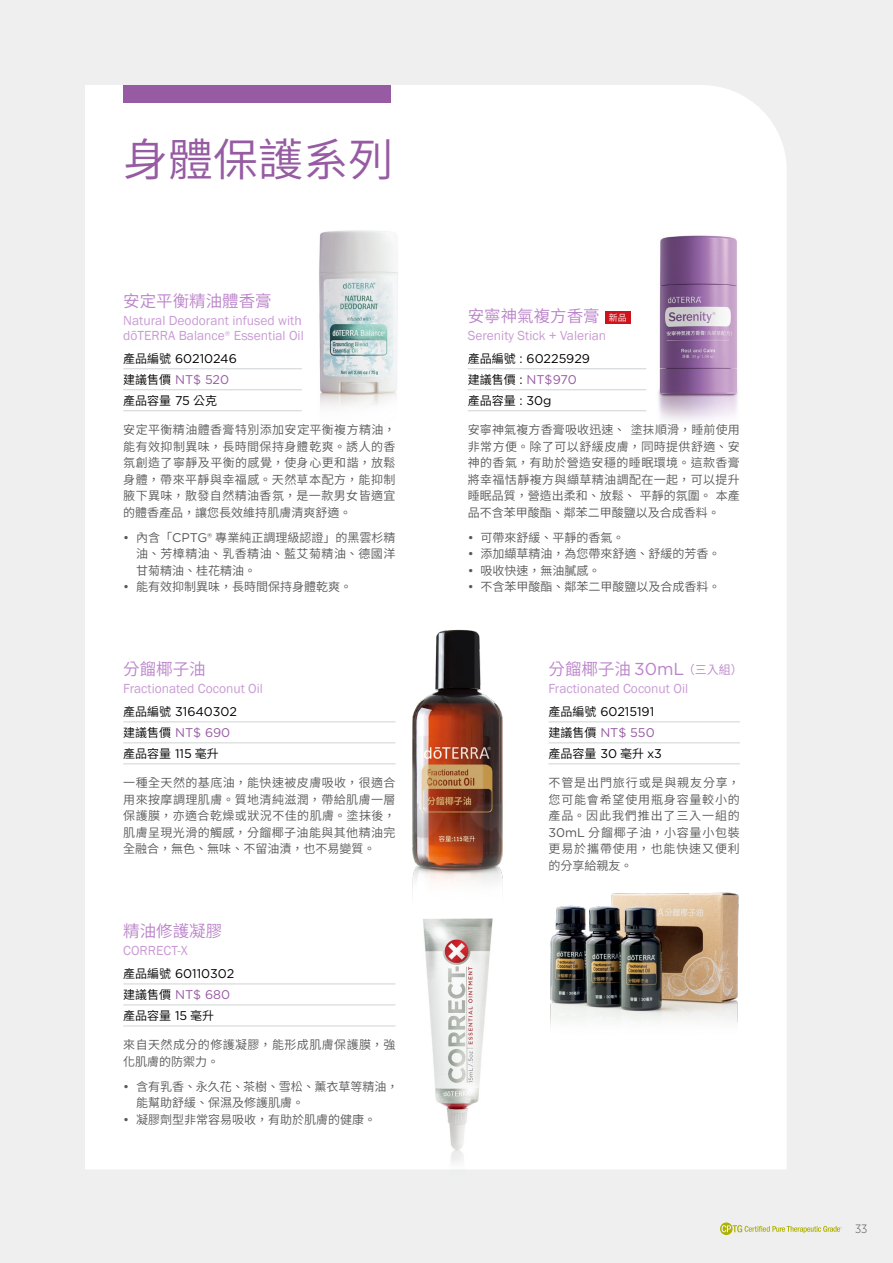
<style>
.page{position:relative;width:893px;height:1263px;background:#efefef}
.page>*{position:absolute;margin:0;border:0;box-sizing:border-box;transform-origin:0 0}
.t1{font:45px "Source Han Sans TW";color:#965ba2}
.t2{font:16.5px "Source Han Sans TW";color:#bb83ca}
.t3{font:13.5px/15px "Franklin Gothic";color:#c99cd4}
.t4{font:12.6px/21px "Gotham";letter-spacing:-.005em;color:#000}
.t5{font:12px/16.5px "Source Han Sans TW";color:#595757;text-align:justify}
.t6{font:12px/21px "Source Han Sans TW";color:#000}
.t7{font:12px/16.5px "Source Han Sans TW";letter-spacing:.035em;color:#595757}
.t8{font:300 12px "Gotham Narrow";color:#595757}
.s1{font-family:"Gotham";font-size:14.1px}
.s2{font-family:"Gotham";font-size:12.6px}
.s3{font-family:"Gotham";font-size:12.6px;color:#965ba2}
.s4{font-size:9px;color:#fff}
.s5{font-family:"Source Han Sans TW";font-size:12px}
.s6{color:#965ba2}
.s7{font-family:"Gotham";font-size:17.4px}
.s8{font-size:12px}
</style>
<div class="page">
<div style="left:85px;top:85px;width:702px;height:1084px;background:#fff"></div>
<div style="left:123px;top:85px;width:268px;height:17px;background:#965ba2"></div>
<svg style="left:720px;top:1222px;width:122px;height:13px"></svg>
<img style="left:536px;top:885px;width:223px;height:149px">
<hr style="left:123px;top:368px;width:179px;height:1px;background:#cfd3d5">
<hr style="left:123px;top:389px;width:179px;height:1px;background:#cfd3d5">
<hr style="left:123px;top:410px;width:179px;height:1px;background:#cfd3d5">
<hr style="left:468px;top:368px;width:178px;height:1px;background:#cfd3d5">
<hr style="left:468px;top:389px;width:178px;height:1px;background:#cfd3d5">
<hr style="left:468px;top:410px;width:178px;height:1px;background:#cfd3d5">
<div style="left:605px;top:311px;width:25px;height:13px;background:#d0121b"></div>
<hr style="left:123px;top:721px;width:272px;height:1px;background:#cfd3d5">
<hr style="left:123px;top:742px;width:272px;height:1px;background:#cfd3d5">
<hr style="left:123px;top:763px;width:272px;height:1px;background:#cfd3d5">
<hr style="left:123px;top:983px;width:272px;height:1px;background:#cfd3d5">
<hr style="left:123px;top:1004px;width:272px;height:1px;background:#cfd3d5">
<hr style="left:123px;top:1025px;width:272px;height:1px;background:#cfd3d5">
<img style="left:302px;top:225px;width:115px;height:261px">
<img style="left:651px;top:222px;width:95px;height:257px">
<img style="left:418px;top:912px;width:82px;height:257px">
<img style="left:407px;top:625px;width:100px;height:287px">
<hr style="left:549px;top:721px;width:191px;height:1px;background:#cfd3d5">
<hr style="left:549px;top:742px;width:191px;height:1px;background:#cfd3d5">
<hr style="left:549px;top:763px;width:191px;height:1px;background:#cfd3d5">
<h1 class="t1" style="left:123px;top:134px;width:271px">身體保護系列</h1>
<h2 class="t2" style="left:123px;top:292px;width:150px">安定平衡精油體香膏</h2>
<p class="t3" style="left:123px;top:313px;width:182px">Natural Deodorant infused with dōTERRA Balance<span class="s1">®</span> Essential Oil</p>
<p class="t6" style="left:123px;top:348px;width:115px">產品編號 <span class="s2">60210246</span>建議售價 <span class="s3">NT$ 520</span></p>
<p class="t6" style="left:123px;top:390px;width:95px">產品容量 <span class="s2">75</span> 公克</p>
<p class="t5" style="left:123px;top:422px;width:274px">安定平衡精油體香膏特別添加安定平衡複方精油，能有效抑制異味，長時間保持身體乾爽。誘人的香氛創造了寧靜及平衡的感覺，使身心更和諧，放鬆身體，帶來平靜與幸福感。天然草本配方，能抑制腋下異味，散發自然精油香氛，是一款男女皆適宜的體香產品，讓您長效維持肌膚清爽舒適。</p>
<p class="t5" style="left:136px;top:529px;width:261px;text-indent:-13px"><span class="s2">•</span> 內含「<span class="s2">CPTG®</span> 專業純正調理級認證」的黑雲杉精油、芳樟精油、乳香精油、藍艾菊精油、德國洋甘菊精油、桂花精油。</p>
<p class="t5" style="left:123px;top:579px;width:230px"><span class="s2">•</span> 能有效抑制異味，長時間保持身體乾爽。</p>
<h2 class="t2" style="left:123px;top:660px;width:84px">分餾椰子油</h2>
<p class="t3" style="left:123px;top:681px;width:141px">Fractionated Coconut Oil</p>
<p class="t6" style="left:123px;top:701px;width:115px">產品編號 <span class="s2">31640302</span>建議售價 <span class="s3">NT$ 690</span></p>
<p class="t6" style="left:123px;top:743px;width:97px">產品容量 <span class="s2">115</span> 毫升</p>
<p class="t5" style="left:123px;top:775px;width:274px">一種全天然的基底油，能快速被皮膚吸收，很適合用來按摩調理肌膚。質地清純滋潤，帶給肌膚一層保護膜，亦適合乾燥或狀況不佳的肌膚。塗抹後，肌膚呈現光滑的觸感，分餾椰子油能與其他精油完全融合，無色、無味、不留油漬，也不易變質。</p>
<h2 class="t2" style="left:123px;top:922px;width:100px">精油修護凝膠</h2>
<p class="t3" style="left:123px;top:943px;width:66px">CORRECT-X</p>
<p class="t6" style="left:123px;top:963px;width:112px">產品編號 <span class="s2">60110302</span>建議售價 <span class="s3">NT$ 680</span></p>
<p class="t6" style="left:123px;top:1005px;width:93px">產品容量 <span class="s2">15</span> 毫升</p>
<p class="t7" style="left:123px;top:1037px;width:274px">來自天然成分的修護凝膠，能形成肌膚保護膜，強化肌膚的防禦力。</p>
<p class="t5" style="left:136px;top:1078px;width:264px;text-indent:-13px"><span class="s2">•</span> 含有乳香、永久花、茶樹、雪松、薰衣草等精油，能幫助舒緩、保濕及修護肌膚。</p>
<p class="t5" style="left:123px;top:1111px;width:254px"><span class="s2">•</span> 凝膠劑型非常容易吸收，有助於肌膚的健康。</p>
<h2 class="t2" style="left:468px;top:307px;width:160px">安寧神氣複方香膏 <span class="s4">新品</span></h2>
<p class="t3" style="left:468px;top:328px;width:140px">Serenity Stick + Valerian</p>
<p class="t4" style="left:468px;top:347px;width:124px"><span class="s5">產品編號</span> : 60225929<span class="s5">建議售價</span> : <span class="s6">NT$970</span></p>
<p class="t6" style="left:468px;top:390px;width:85px">產品容量 <span class="s2">: 30g</span></p>
<p class="t5" style="left:468px;top:422px;width:274px">安寧神氣複方香膏吸收迅速、塗抹順滑，睡前使用非常方便。除了可以舒緩皮膚，同時提供舒適、安神的香氣，有助於營造安穩的睡眠環境。這款香膏將幸福恬靜複方與纈草精油調配在一起，可以提升睡眠品質，營造出柔和、放鬆、平靜的氛圍。本產品不含苯甲酸酯、鄰苯二甲酸鹽以及合成香料。</p>
<p class="t5" style="left:468px;top:529px;width:158px"><span class="s2">•</span> 可帶來舒緩、平靜的香氣。</p>
<p class="t5" style="left:468px;top:546px;width:254px"><span class="s2">•</span> 添加纈草精油，為您帶來舒適、舒緩的芳香。</p>
<p class="t5" style="left:468px;top:562px;width:134px"><span class="s2">•</span> 吸收快速，無油膩感。</p>
<p class="t5" style="left:468px;top:579px;width:254px"><span class="s2">•</span> 不含苯甲酸酯、鄰苯二甲酸鹽以及合成香料。</p>
<h2 class="t2" style="left:549px;top:660px;width:196px">分餾椰子油 <span class="s7">30mL</span><span class="s8">（三入組）</span></h2>
<p class="t3" style="left:549px;top:681px;width:141px">Fractionated Coconut Oil</p>
<p class="t6" style="left:549px;top:701px;width:108px">產品編號 <span class="s2">60215191</span>建議售價 <span class="s3">NT$ 550</span></p>
<p class="t6" style="left:549px;top:743px;width:115px">產品容量 <span class="s2">30</span> 毫升 <span class="s2">x3</span></p>
<p class="t5" style="left:549px;top:775px;width:193px">不管是出門旅行或是與親友分享，您可能會希望使用瓶身容量較小的產品。因此我們推出了三入一組的<span class="s2">30mL</span> 分餾椰子油，小容量小包裝更易於攜帶使用，也能快速又便利的分享給親友。</p>
<p class="t8" style="left:855px;top:1222px;width:14px">33</p>
</div>
